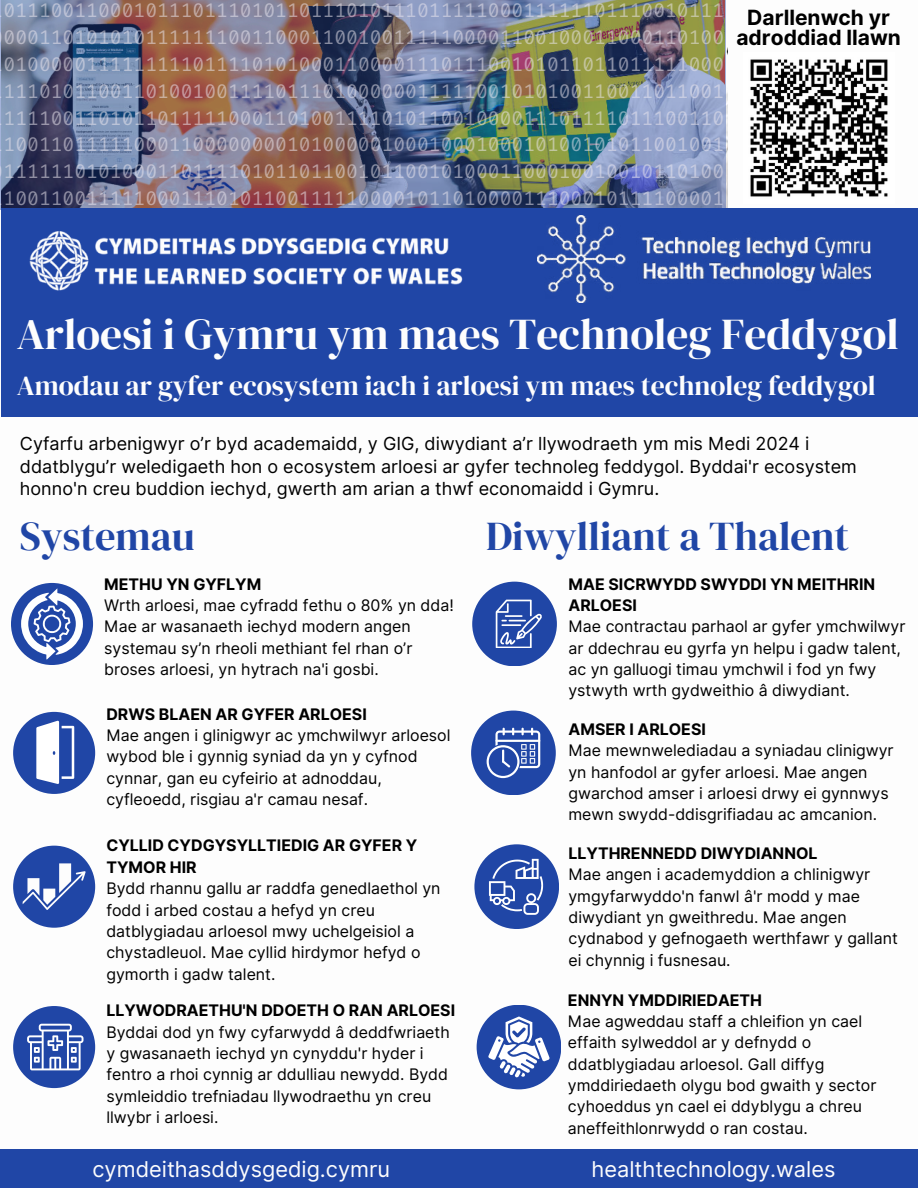
<style>
.page{position:relative;width:918px;height:1188px;background:#fff}
.page>*{position:absolute;margin:0;border:0;box-sizing:border-box;transform-origin:0 0}
.t1{font:43.5px "DM Serif Display";color:#fdfdfd}
.t2{font:40.5px "DM Serif Display";color:#2046a6}
.t3{font:27.6px "DM Serif Display";color:#fdfdfd}
.t4{font:21.75px "Inter";color:#fdfdfd}
.t5{font:700 21px/20.2px "Inter";color:#000;text-align:center}
.t6{font:19.65px/26.8px "Fira Code";color:#ebe7ef;text-align:justify}
.t7{font:18px/22.5px "Inter";color:#000}
.t8{font:15.9px/21.3px "Inter";color:#000}
.t9{font:700 15.9px/21.3px "Inter";color:#000}
</style>
<div class="page">
<div style="left:0;top:1149px;width:918px;height:39px;background:#2046a6"></div>
<div style="left:11px;top:583px;width:82px;height:82px;background:#2046a6;border-radius:50%"></div>
<div style="left:13px;top:712px;width:82px;height:82px;background:#2046a6;border-radius:50%"></div>
<div style="left:13px;top:846px;width:82px;height:82px;background:#2046a6;border-radius:50%"></div>
<div style="left:13px;top:1006px;width:82px;height:82px;background:#2046a6;border-radius:50%"></div>
<div style="left:472px;top:582px;width:85px;height:84px;background:#2046a6;border-radius:50%"></div>
<div style="left:471px;top:711px;width:85px;height:84px;background:#2046a6;border-radius:50%"></div>
<div style="left:474px;top:844px;width:85px;height:85px;background:#2046a6;border-radius:50%"></div>
<div style="left:477px;top:1005px;width:84px;height:84px;background:#2046a6;border-radius:50%"></div>
<svg style="left:21px;top:588px;width:62px;height:71px"></svg>
<svg style="left:36px;top:721px;width:38px;height:63px"></svg>
<svg style="left:23px;top:863px;width:63px;height:47px"></svg>
<svg style="left:27px;top:1024px;width:56px;height:46px"></svg>
<svg style="left:496px;top:600px;width:46px;height:48px"></svg>
<svg style="left:487px;top:728px;width:53px;height:50px"></svg>
<svg style="left:489px;top:859px;width:54px;height:56px"></svg>
<svg style="left:488px;top:1016px;width:62px;height:61px"></svg>
<img style="left:0;top:0;width:726px;height:209px">
<img style="left:750px;top:59px;width:138px;height:138px">
<div style="left:1px;top:208px;width:917px;height:208px;background:#2046a6"></div>
<img style="left:29px;top:231px;width:434px;height:60px">
<img style="left:537px;top:215px;width:333px;height:88px">
<p class="t6" style="left:4px;top:-2px;width:722px">0111001100010111011101011011101011101111100011111101110010111<br>0001101010101111111001100011001001111100001100100011000110100<br>0100000111111111011110101000110000111011100101011011011111000<br>1110101100110100100111101110100000011111001010100110011011001<br>1111001101011011111000110100111101011001000011101111011100110<br>1001101111100011000000001010000010001000100010100101011001001<br>1111110101000110111101011011001011001010001100010010010110100<br>1001100111110001110101100111110000101101000011100010111100001</p>
<h3 class="t5" style="left:736px;top:8px;width:166px">Darllenwch yr adroddiad llawn</h3>
<h1 class="t1" style="left:17px;top:310px;width:884px">Arloesi i Gymru ym maes Technoleg Feddygol</h1>
<h3 class="t3" style="left:17px;top:369px;width:860px">Amodau ar gyfer ecosystem iach i arloesi ym maes technoleg feddygol</h3>
<p class="t7" style="left:20px;top:433px;width:838px">Cyfarfu arbenigwyr o’r byd academaidd, y GIG, diwydiant a’r llywodraeth ym mis Medi 2024 i ddatblygu’r weledigaeth hon o ecosystem arloesi ar gyfer technoleg feddygol. Byddai'r ecosystem honno'n creu buddion iechyd, gwerth am arian a thwf economaidd i Gymru.</p>
<h2 class="t2" style="left:20px;top:513px;width:176px">Systemau</h2>
<h2 class="t2" style="left:486px;top:513px;width:365px">Diwylliant a Thalent</h2>
<p class="t9" style="left:104px;top:573px;width:159px">METHU YN GYFLYM</p>
<p class="t8" style="left:104px;top:595px;width:351px">Wrth arloesi, mae cyfradd fethu o 80% yn dda!<br>Mae ar wasanaeth iechyd modern angen systemau sy’n rheoli methiant fel rhan o’r broses arloesi, yn hytrach na'i gosbi.</p>
<p class="t9" style="left:106px;top:704px;width:262px">DRWS BLAEN AR GYFER ARLOESI</p>
<p class="t8" style="left:106px;top:725px;width:346px">Mae angen i glinigwyr ac ymchwilwyr arloesol wybod ble i gynnig syniad da yn y cyfnod cynnar, gan eu cyfeirio at adnoddau, cyfleoedd, risgiau a'r camau nesaf.</p>
<p class="t9" style="left:106px;top:835px;width:312px">CYLLID CYDGYSYLLTIEDIG AR GYFER Y<br>TYMOR HIR</p>
<p class="t8" style="left:106px;top:878px;width:336px">Bydd rhannu gallu ar raddfa genedlaethol yn fodd i arbed costau a hefyd yn creu datblygiadau arloesol mwy uchelgeisiol a chystadleuol. Mae cyllid hirdymor hefyd o gymorth i gadw talent.</p>
<p class="t9" style="left:106px;top:1000px;width:350px">LLYWODRAETHU'N DDOETH O RAN ARLOESI</p>
<p class="t8" style="left:106px;top:1021px;width:345px">Byddai dod yn fwy cyfarwydd â deddfwriaeth y gwasanaeth iechyd yn cynyddu'r hyder i fentro a rhoi cynnig ar ddulliau newydd. Bydd symleiddio trefniadau llywodraethu yn creu llwybr i arloesi.</p>
<h3 class="t4" style="left:92px;top:1153px;width:299px">cymdeithasddysgedig.cymru</h3>
<p class="t9" style="left:568px;top:573px;width:308px">MAE SICRWYDD SWYDDI YN MEITHRIN<br>ARLOESI</p>
<p class="t8" style="left:568px;top:616px;width:339px">Mae contractau parhaol ar gyfer ymchwilwyr ar ddechrau eu gyrfa yn helpu i gadw talent, ac yn galluogi timau ymchwil i fod yn fwy ystwyth wrth gydweithio â diwydiant.</p>
<p class="t9" style="left:568px;top:719px;width:139px">AMSER I ARLOESI</p>
<p class="t8" style="left:568px;top:740px;width:327px">Mae mewnwelediadau a syniadau clinigwyr yn hanfodol ar gyfer arloesi. Mae angen gwarchod amser i arloesi drwy ei gynnwys mewn swydd-ddisgrifiadau ac amcanion.</p>
<p class="t9" style="left:568px;top:843px;width:251px">LLYTHRENNEDD DIWYDIANNOL</p>
<p class="t8" style="left:568px;top:864px;width:331px">Mae angen i academyddion a chlinigwyr ymgyfarwyddo'n fanwl â'r modd y mae diwydiant yn gweithredu. Mae angen cydnabod y gefnogaeth werthfawr y gallant ei chynnig i fusnesau.</p>
<p class="t9" style="left:568px;top:990px;width:196px">ENNYN YMDDIRIEDAETH</p>
<p class="t8" style="left:568px;top:1011px;width:310px">Mae agweddau staff a chleifion yn cael effaith sylweddol ar y defnydd o ddatblygiadau arloesol. Gall diffyg ymddiriedaeth olygu bod gwaith y sector cyhoeddus yn cael ei ddyblygu a chreu aneffeithlonrwydd o ran costau.</p>
<h3 class="t4" style="left:592px;top:1153px;width:245px">healthtechnology.wales</h3>
</div>
